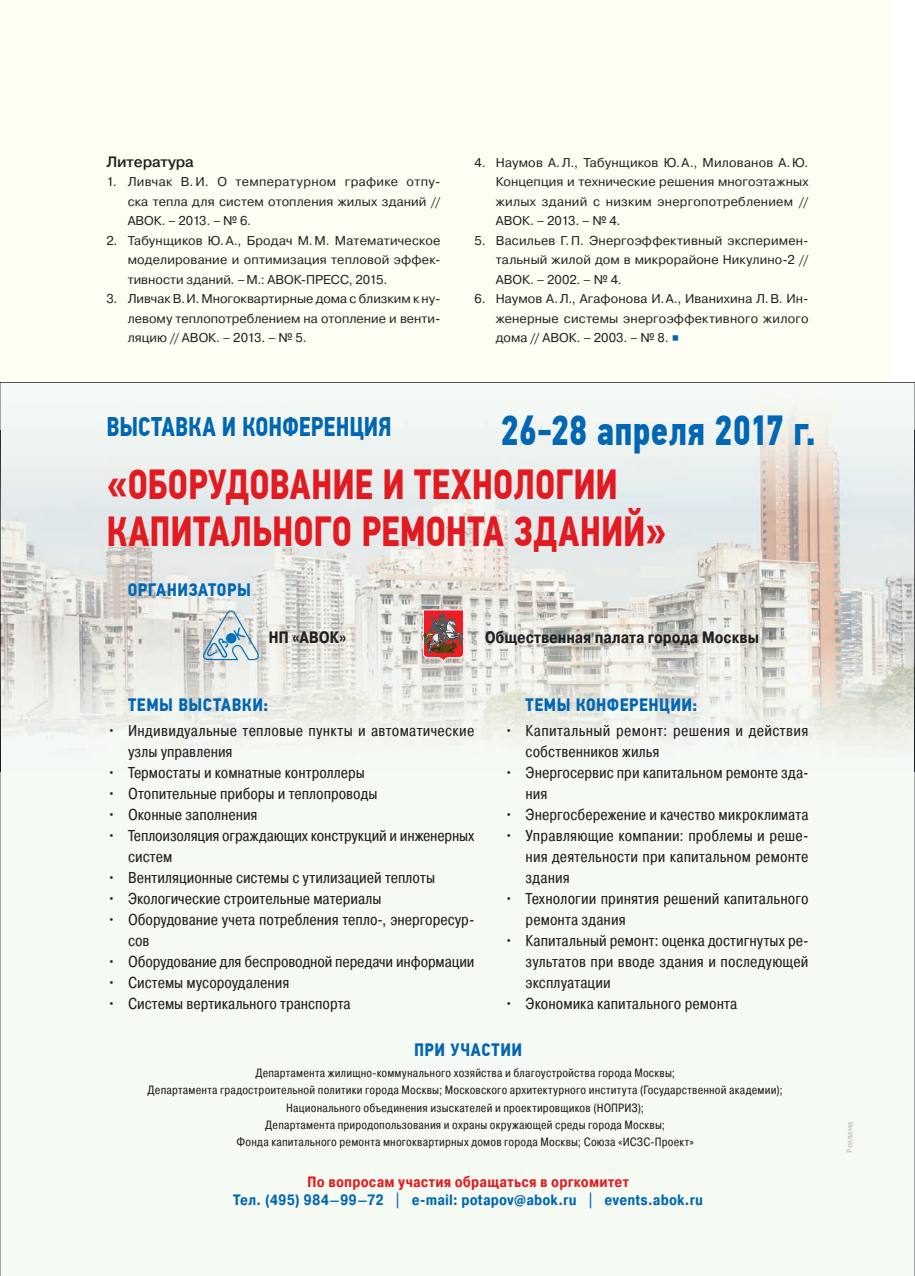
<style>
.page{position:relative;width:915px;height:1276px;background:#fff}
.page>*{position:absolute;margin:0;border:0;box-sizing:border-box;transform-origin:0 0}
.t1{font:700 42px/46.5px "PF Din Text Cond Pro";color:#e21a21;scale:.9 1}
.t2{font:700 42px "PF Din Text Cond Pro";letter-spacing:-.01em;color:#0166b3;scale:.9 1}
.t3{font:700 27px "PF Din Text Cond Pro";color:#0166b3;scale:.9 1}
.t4{font:700 18px "PF Din Text Cond Pro";letter-spacing:.03em;color:#0166b3}
.t5{font:700 16.5px "Pragmatica Cond";letter-spacing:-.005em;color:#231f20}
.t6{font:15.75px/21px "Pragmatica Cond";color:#231f20}
.t7{font:15.75px/21px "Pragmatica Cond";letter-spacing:.02em;color:#231f20}
.t8{font:700 15px "Pragmatica Cond";letter-spacing:.01em;color:#0166b3}
.t9{font:700 15px "Pragmatica Cond";letter-spacing:.015em;color:#e21a21}
.t10{font:500 15px "Pragmatica";letter-spacing:-.01em;color:#231f20}
.t11{font:12.75px/19.5px "Pragmatica";letter-spacing:.01em;color:#231f20;text-align:justify}
.t12{font:12px/17.2px "Pragmatica Cond";letter-spacing:.015em;color:#231f20;text-align:center}
.t13{font:300 9px "Bliss Pro";color:#b2b3b7}
.s1{font-size:13.5px;color:#0166b3}
</style>
<div class="page">
<div style="left:0;top:0;width:892px;height:1276px;background:#fffef2"></div>
<div style="left:0;top:771px;width:914px;height:505px;background:#f5faf3"></div>
<img style="left:0;top:378px;width:914px;height:5px">
<img style="left:0;top:383px;width:914px;height:388px">
<img style="left:0;top:430px;width:1px;height:341px">
<img style="left:914px;top:430px;width:1px;height:341px">
<svg style="left:203px;top:610px;width:56px;height:50px;background:#bbcdd5"></svg>
<svg style="left:423px;top:609px;width:41px;height:53px;background:#b05a57"></svg>
<p class="t10" style="left:106px;top:152px;width:89px">Литература</p>
<p class="t11" style="left:128px;top:172px;width:314px;text-indent:-21px">1. Ливчак В. И. О температурном графике отпу&shy;ска тепла для систем отопления жилых зданий // АВОК. – 2013. – № 6.</p>
<p class="t11" style="left:128px;top:231px;width:314px;text-indent:-21px">2. Табунщиков Ю. А., Бродач М. М. Математическое моделирование и оптимизация тепловой эффек&shy;тивности зданий. – М.: АВОК-ПРЕСС, 2015.</p>
<p class="t11" style="left:128px;top:289px;width:314px;text-indent:-21px">3. Ливчак В. И. Многоквартирные дома с близким к ну&shy;левому теплопотреблением на отопление и венти&shy;ляцию // АВОК. – 2013. – № 5.</p>
<p class="t11" style="left:495px;top:153px;width:314px;text-indent:-21px">4. Наумов А. Л., Табунщиков Ю. А., Милованов А. Ю.<br>Концепция и технические решения многоэтажных жилых зданий с низким энергопотреблением // АВОК. – 2013. – № 4.</p>
<p class="t11" style="left:495px;top:231px;width:314px;text-indent:-21px">5. Васильев Г. П. Энергоэффективный эксперимен&shy;тальный жилой дом в микрорайоне Никулино-2 // АВОК. – 2002. – № 4.</p>
<p class="t11" style="left:495px;top:289px;width:314px;text-indent:-21px">6. Наумов А. Л., Агафонова И. А., Иванихина Л. В. Ин&shy;женерные системы энергоэффективного жилого дома // АВОК. – 2003. – № 8. <span class="s1">∎</span></p>
<h1 class="t2" style="left:500px;top:405px;width:351px">26-28 апреля 2017 г.</h1>
<h2 class="t3" style="left:106px;top:410px;width:318px">ВЫСТАВКА И КОНФЕРЕНЦИЯ</h2>
<h1 class="t1" style="left:106px;top:462px;width:623px">«ОБОРУДОВАНИЕ И ТЕХНОЛОГИИ<br>КАПИТАЛЬНОГО РЕМОНТА ЗДАНИЙ»</h1>
<p class="t4" style="left:128px;top:579px;width:125px">ОРГАНИЗАТОРЫ</p>
<p class="t5" style="left:268px;top:627px;width:79px">НП «АВОК»</p>
<p class="t5" style="left:484px;top:627px;width:276px">Общественная палата города Москвы</p>
<p class="t4" style="left:128px;top:694px;width:142px">ТЕМЫ ВЫСТАВКИ:</p>
<p class="t6" style="left:128px;top:720px;width:348px;text-indent:-21px">• Индивидуальные тепловые пункты и автоматические узлы управления</p>
<p class="t6" style="left:107px;top:762px;width:259px">• Термостаты и комнатные контроллеры</p>
<p class="t6" style="left:107px;top:783px;width:272px">• Отопительные приборы и теплопроводы</p>
<p class="t6" style="left:107px;top:804px;width:152px">• Оконные заполнения</p>
<p class="t6" style="left:128px;top:825px;width:348px;text-indent:-21px">• Теплоизоляция ограждающих конструкций и инженерных систем</p>
<p class="t6" style="left:107px;top:867px;width:329px">• Вентиляционные системы с утилизацией теплоты</p>
<p class="t6" style="left:107px;top:888px;width:276px">• Экологические строительные материалы</p>
<p class="t6" style="left:128px;top:909px;width:348px;text-indent:-21px">• Оборудование учета потребления тепло-, энергоресур&shy;сов</p>
<p class="t6" style="left:107px;top:951px;width:369px">• Оборудование для беспроводной передачи информации</p>
<p class="t6" style="left:107px;top:972px;width:184px">• Системы мусороудаления</p>
<p class="t6" style="left:107px;top:993px;width:245px">• Системы вертикального транспорта</p>
<p class="t4" style="left:525px;top:694px;width:173px">ТЕМЫ КОНФЕРЕНЦИИ:</p>
<p class="t7" style="left:525px;top:720px;width:284px;text-indent:-21px">• Капитальный ремонт: решения и действия собственников жилья</p>
<p class="t6" style="left:525px;top:762px;width:284px;text-indent:-21px">• Энергосервис при капитальном ремонте зда&shy;ния</p>
<p class="t6" style="left:504px;top:804px;width:305px">• Энергосбережение и качество микроклимата</p>
<p class="t6" style="left:525px;top:825px;width:284px;text-align:justify;text-indent:-21px">• Управляющие компании: проблемы и реше&shy;ния деятельности при капитальном ремонте здания</p>
<p class="t6" style="left:525px;top:888px;width:284px;text-indent:-21px">• Технологии принятия решений капитального ремонта здания</p>
<p class="t6" style="left:525px;top:930px;width:284px;text-align:justify;text-indent:-21px">• Капитальный ремонт: оценка достигнутых ре&shy;зультатов при вводе здания и последующей эксплуатации</p>
<p class="t6" style="left:504px;top:993px;width:234px">• Экономика капитального ремонта</p>
<p class="t4" style="left:414px;top:1038px;width:109px">ПРИ УЧАСТИИ</p>
<p class="t12" style="left:147px;top:1064px;width:636px">Департамента жилищно-коммунального хозяйства и благоустройства города Москвы;<br>Департамента градостроительной политики города Москвы; Московского архитектурного института (Государственной академии); Национального объединения изыскателей и проектировщиков (НОПРИЗ);<br>Департамента природопользования и охраны окружающей среды города Москвы;<br>Фонда капитального ремонта многоквартирных домов города Москвы; Союза «ИСЗС-Проект»</p>
<p class="t9" style="left:307px;top:1173px;width:323px">По вопросам участия обращаться в оргкомитет</p>
<p class="t8" style="left:233px;top:1191px;width:471px">Тел. (495) 984–99–72 | е-mail: potapov@abok.ru | events.abok.ru</p>
<p class="t13" style="left:843px;top:1153px;width:33px;rotate:-90deg">Реклама</p>
</div>
